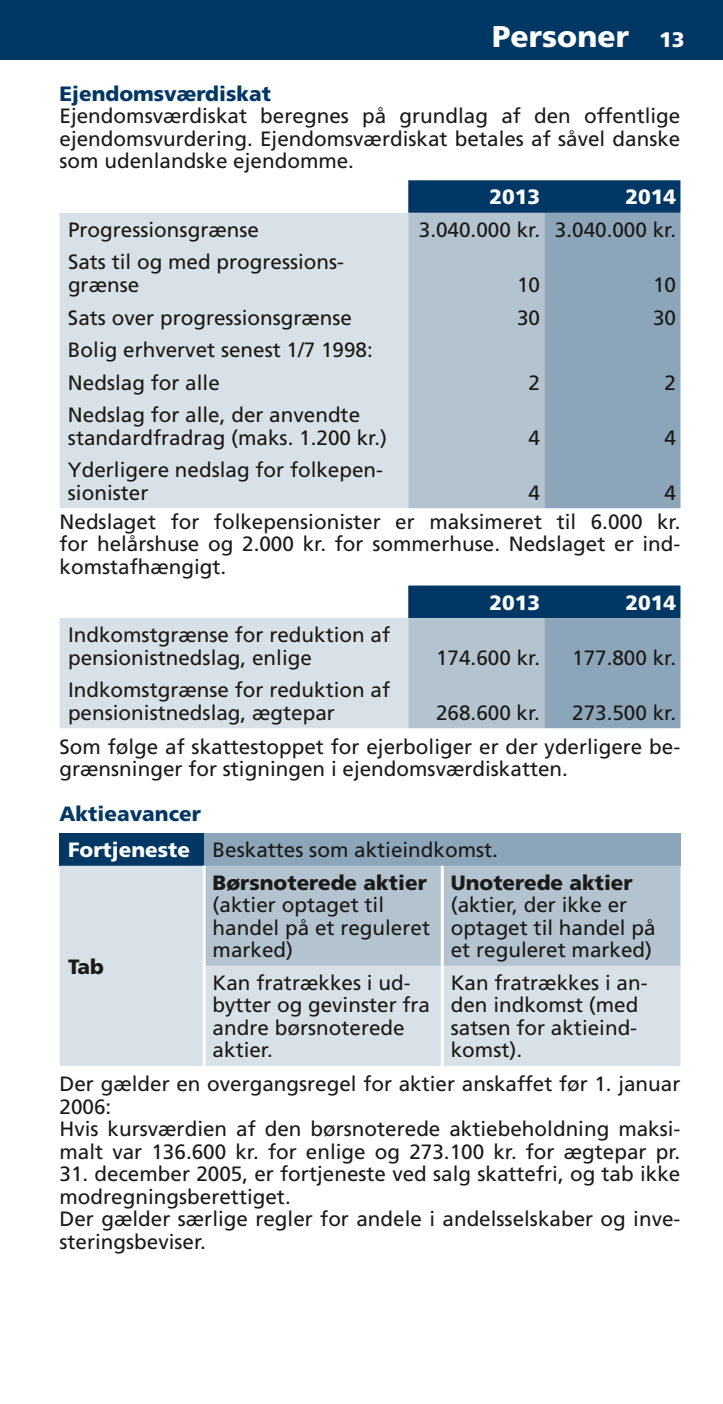
<style>
.page{position:relative;width:723px;height:1404px;background:#fff}
.page>*{position:absolute;margin:0;border:0;box-sizing:border-box;transform-origin:0 0}
.t1{font:900 30px "Frutiger LT Std";color:#fff}
.t2{font:20.7px/22.5px "Frutiger LT Std";color:#1a1a18}
.t3{font:900 20.7px "Frutiger LT Std";color:#1a1a18}
.t4{font:900 20.7px "Frutiger LT Std";color:#003764}
.t5{font:900 20.7px "Frutiger LT Std";color:#fff}
.s1{font-size:21px}
.s2{font-weight:900;color:#003764}
.s3{font-weight:900;color:#fff}
</style>
<div class="page">
<div style="left:0;top:0;width:723px;height:60px;background:#003764"></div>
<div style="left:60px;top:213px;width:348px;height:295px;background:#d9e1e8"></div>
<svg style="left:408px;top:180px;width:272px;height:328px;background:#90a8bb"></svg>
<svg style="left:60px;top:585px;width:620px;height:143px;background:#b5c4d2"></svg>
<div style="left:60px;top:833px;width:144px;height:32px;background:#003764"></div>
<div style="left:204px;top:833px;width:476px;height:32px;background:#8ca5b9"></div>
<div style="left:60px;top:865px;width:620px;height:200px;background:#d9e1e8"></div>
<div style="left:206px;top:865px;width:474px;height:100px;background:#b3c3d0"></div>
<hr style="left:203px;top:865px;width:3px;height:100px;background:#fff">
<hr style="left:203px;top:965px;width:3px;height:100px;background:#fff">
<hr style="left:441px;top:865px;width:3px;height:100px;background:#fff">
<hr style="left:441px;top:965px;width:3px;height:100px;background:#fff">
<h1 class="t1" style="left:492px;top:18px;width:194px">Personer <span class="s1">13</span></h1>
<p class="t4" style="left:60px;top:81px;width:213px">Ejendomsværdiskat</p>
<p class="t2" style="left:60px;top:105px;width:622px;text-align:justify">Ejendomsværdiskat beregnes på grundlag af den offentlige ejendomsvurdering. Ejendomsværdiskat betales af såvel danske som udenlandske ejendomme.</p>
<p class="t5" style="left:489px;top:184px;width:52px">2013</p>
<p class="t5" style="left:625px;top:184px;width:52px">2014</p>
<p class="t2" style="left:68px;top:218px;width:192px">Progressionsgrænse</p>
<p class="t2" style="left:419px;top:218px;width:259px">3.040.000 kr. 3.040.000 kr.</p>
<p class="t2" style="left:68px;top:251px;width:278px">Sats til og med progressions&shy;grænse</p>
<p class="t2" style="left:517px;top:273px;width:25px">10</p>
<p class="t2" style="left:653px;top:273px;width:25px">10</p>
<p class="t2" style="left:68px;top:306px;width:286px">Sats over progressionsgrænse</p>
<p class="t2" style="left:517px;top:306px;width:25px">30</p>
<p class="t2" style="left:653px;top:306px;width:25px">30</p>
<p class="t2" style="left:68px;top:334px;width:306px;line-height:32.4px">Bolig erhvervet senest 1/7 1998:<br>Nedslag for alle</p>
<p class="t2" style="left:528px;top:371px;width:13px">2</p>
<p class="t2" style="left:664px;top:371px;width:13px">2</p>
<p class="t2" style="left:68px;top:404px;width:321px">Nedslag for alle, der anvendte standardfradrag (maks. 1.200 kr.)</p>
<p class="t2" style="left:528px;top:426px;width:13px">4</p>
<p class="t2" style="left:664px;top:426px;width:13px">4</p>
<p class="t2" style="left:68px;top:459px;width:317px">Yderligere nedslag for folkepen&shy;sionister</p>
<p class="t2" style="left:60px;top:478px;width:622px;line-height:28.8px;text-align:right">4<br>Nedslaget for folkepensionister er maksimeret til 6.000 kr.</p>
<p class="t2" style="left:60px;top:532px;width:622px">for helårshuse og 2.000 kr. for sommerhuse. Nedslaget er ind&shy;komstafhængigt.</p>
<p class="t5" style="left:489px;top:589px;width:52px">2013</p>
<p class="t5" style="left:625px;top:589px;width:52px">2014</p>
<p class="t2" style="left:68px;top:623px;width:324px">Indkomstgrænse for reduktion af pensionistnedslag, enlige</p>
<p class="t2" style="left:528px;top:481px;width:13px">4</p>
<p class="t2" style="left:436px;top:646px;width:105px">174.600 kr.</p>
<p class="t2" style="left:572px;top:646px;width:105px">177.800 kr.</p>
<p class="t2" style="left:68px;top:678px;width:324px">Indkomstgrænse for reduktion af pensionistnedslag, ægtepar</p>
<p class="t2" style="left:59px;top:695px;width:622px;line-height:33.9px;text-align:right">273.500 kr.<br>Som følge af skattestoppet for ejerboliger er der yderligere be-</p>
<p class="t2" style="left:59px;top:757px;width:510px">grænsninger for stigningen i ejendomsværdiskatten.</p>
<p class="t2" style="left:68px;top:796px;width:431px;line-height:36px;text-indent:-9px"><span class="s2">Aktieavancer<br></span><span class="s3">Fortjeneste</span> Beskattes som aktieindkomst.</p>
<p class="t2" style="left:436px;top:701px;width:105px">268.600 kr.</p>
<p class="t3" style="left:213px;top:869px;width:216px">Børsnoterede aktier</p>
<p class="t2" style="left:213px;top:893px;width:219px">(aktier optaget til handel på et reguleret marked)</p>
<p class="t3" style="left:451px;top:869px;width:183px">Unoterede aktier</p>
<p class="t2" style="left:451px;top:893px;width:206px">(aktier, der ikke er optaget til handel på et reguleret marked)</p>
<p class="t3" style="left:68px;top:953px;width:37px">Tab</p>
<p class="t2" style="left:213px;top:971px;width:219px">Kan fratrækkes i ud&shy;bytter og gevinster fra andre børsnoterede aktier.</p>
<p class="t2" style="left:451px;top:971px;width:198px">Kan fratrækkes i an&shy;den indkomst (med satsen for aktieind&shy;komst).</p>
<p class="t2" style="left:60px;top:1072px;width:622px">Der gælder en overgangsregel for aktier anskaffet før 1. januar 2006:<br>Hvis kursværdien af den børsnoterede aktiebeholdning maksi&shy;malt var 136.600 kr. for enlige og 273.100 kr. for ægtepar pr.</p>
<p class="t2" style="left:60px;top:1162px;width:622px">31. december 2005, er fortjeneste ved salg skattefri, og tab ikke modregningsberettiget.<br>Der gælder særlige regler for andele i andelsselskaber og inve&shy;steringsbeviser.</p>
</div>
